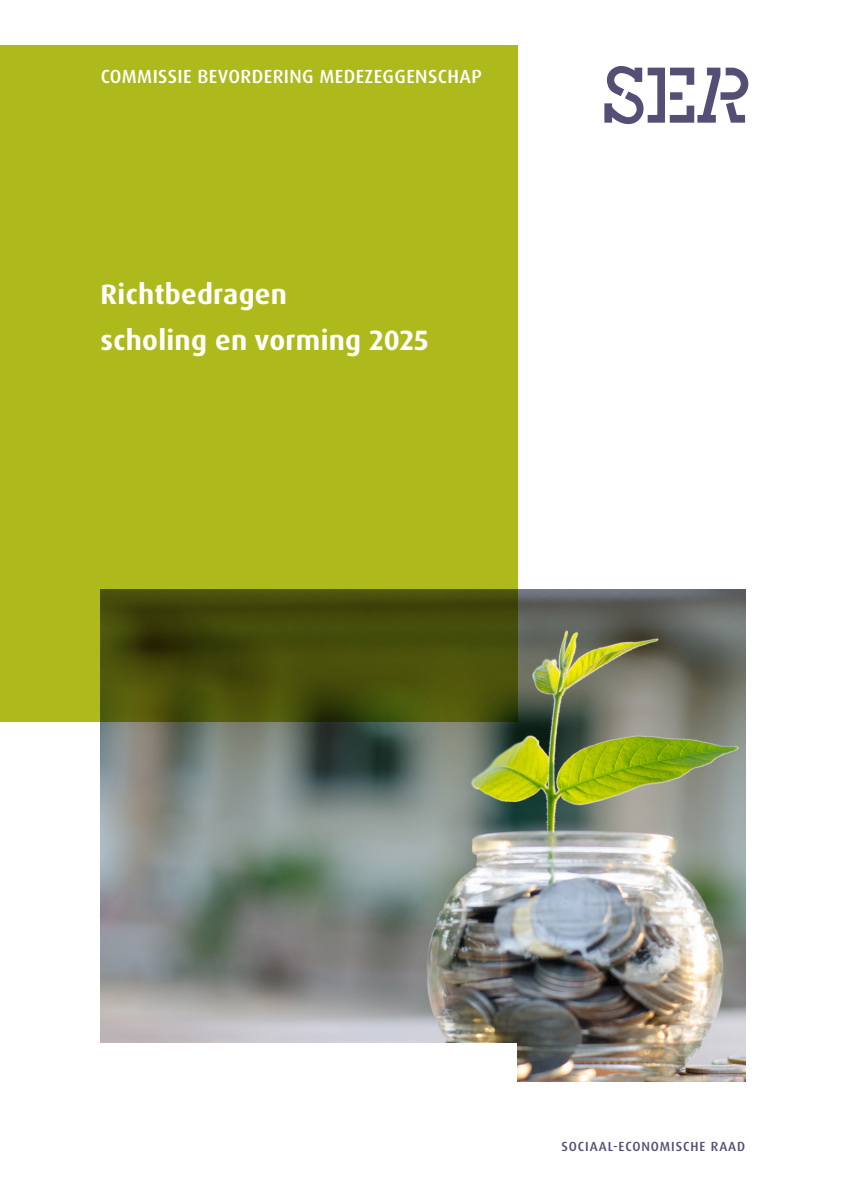
<style>
.page{position:relative;width:842px;height:1191px;background:#fff}
.page>*{position:absolute;margin:0;border:0;box-sizing:border-box;transform-origin:0 0}
.t1{font:700 28px/46px "Dax OT";letter-spacing:.01em;color:#fff}
.t2{font:500 19px "Dax OT";letter-spacing:.02em;color:#fff}
.t3{font:500 13.2px "Dax OT";letter-spacing:.07em;color:#534f75}
</style>
<div class="page">
<img style="left:101px;top:590px;width:645px;height:491px">
<svg style="left:0;top:45px;width:517px;height:676px;background:#9da719"></svg>
<svg style="left:604px;top:66px;width:144px;height:58px"></svg>
<div style="left:86px;top:1043px;width:431px;height:91px;background:#fff"></div>
<p class="t2" style="left:101px;top:64px;width:383px">COMMISSIE BEVORDERING MEDEZEGGENSCHAP</p>
<p class="t1" style="left:101px;top:271px;width:329px">Richtbedragen<br>scholing en vorming 2025</p>
<p class="t3" style="left:561px;top:1137px;width:185px">SOCIAAL-ECONOMISCHE RAAD</p>
</div>
